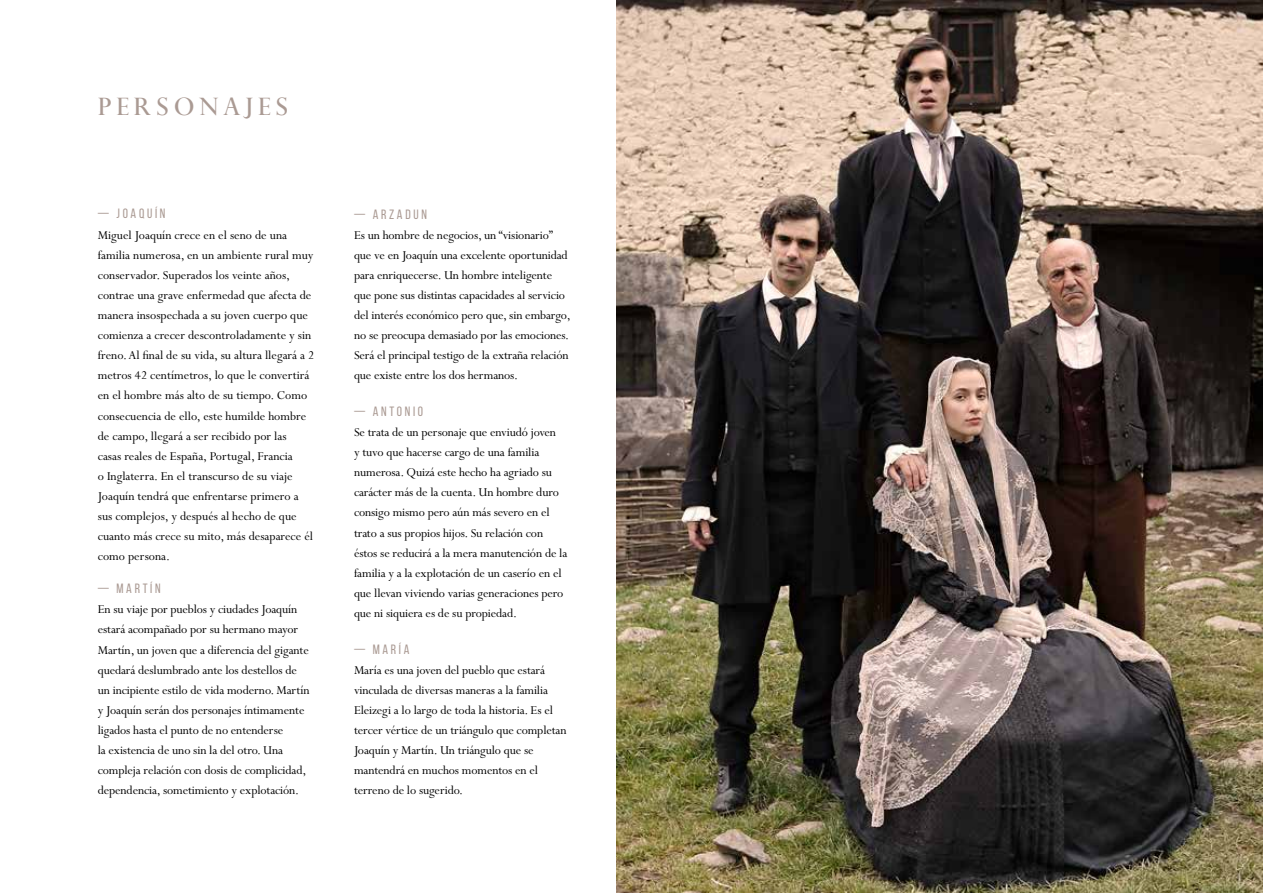
<style>
.page{position:relative;width:1263px;height:893px;background:#fff}
.page>*{position:absolute;margin:0;border:0;box-sizing:border-box;transform-origin:0 0}
.t1{font:24px "Perpetua Titling MT Std";letter-spacing:.2em;color:#aa9a93}
.t2{font:13.5px/20.1px "Perpetua Std";letter-spacing:-.01em;color:#000}
.t3{font:13.5px "Bebas Neue";letter-spacing:.2em;color:#aa9a93}
</style>
<div class="page">
<img style="left:617px;top:0;width:646px;height:893px">
<h1 class="t1" style="left:98px;top:91px;width:192px">PERSONAJES</h1>
<p class="t3" style="left:98px;top:206px;width:69px">— JOAQUÍN</p>
<p class="t2" style="left:98px;top:225px;width:218px">Miguel Joaquín crece en el seno de una familia numerosa, en un ambiente rural muy conservador. Superados los veinte años, contrae una grave enfermedad que afecta de manera insospechada a su joven cuerpo que comienza a crecer descontroladamente y sin freno. Al final de su vida, su altura llegará a 2 metros 42 centímetros, lo que le convertirá en el hombre más alto de su tiempo. Como consecuencia de ello, este humilde hombre de campo, llegará a ser recibido por las<br>casas reales de España, Portugal, Francia<br>o Inglaterra. En el transcurso de su viaje Joaquín tendrá que enfrentarse primero a sus complejos, y después al hecho de que cuanto más crece su mito, más desaparece él como persona.</p>
<p class="t3" style="left:98px;top:581px;width:64px">— MARTÍN</p>
<p class="t2" style="left:98px;top:600px;width:213px">En su viaje por pueblos y ciudades Joaquín estará acompañado por su hermano mayor Martín, un joven que a diferencia del gigante quedará deslumbrado ante los destellos de un incipiente estilo de vida moderno. Martín y Joaquín serán dos personajes íntimamente ligados hasta el punto de no entenderse<br>la existencia de uno sin la del otro. Una compleja relación con dosis de complicidad, dependencia, sometimiento y explotación.</p>
<p class="t3" style="left:354px;top:207px;width:74px">— ARZADUN</p>
<p class="t2" style="left:354px;top:225px;width:218px">Es un hombre de negocios, un “visionario” que ve en Joaquín una excelente oportunidad para enriquecerse. Un hombre inteligente que pone sus distintas capacidades al servicio del interés económico pero que, sin embargo, no se preocupa demasiado por las emociones.<br>Será el principal testigo de la extraña relación que existe entre los dos hermanos.</p>
<p class="t3" style="left:354px;top:404px;width:71px">— ANTONIO</p>
<p class="t2" style="left:354px;top:423px;width:215px">Se trata de un personaje que enviudó joven<br>y tuvo que hacerse cargo de una familia numerosa. Quizá este hecho ha agriado su carácter más de la cuenta. Un hombre duro consigo mismo pero aún más severo en el trato a sus propios hijos. Su relación con éstos se reducirá a la mera manutención de la familia y a la explotación de un caserío en el que llevan viviendo varias generaciones pero que ni siquiera es de su propiedad.</p>
<p class="t3" style="left:354px;top:642px;width:57px">— MARÍA</p>
<p class="t2" style="left:354px;top:660px;width:214px">María es una joven del pueblo que estará vinculada de diversas maneras a la familia Eleizegi a lo largo de toda la historia. Es el tercer vértice de un triángulo que completan Joaquín y Martín. Un triángulo que se mantendrá en muchos momentos en el terreno de lo sugerido.</p>
</div>
